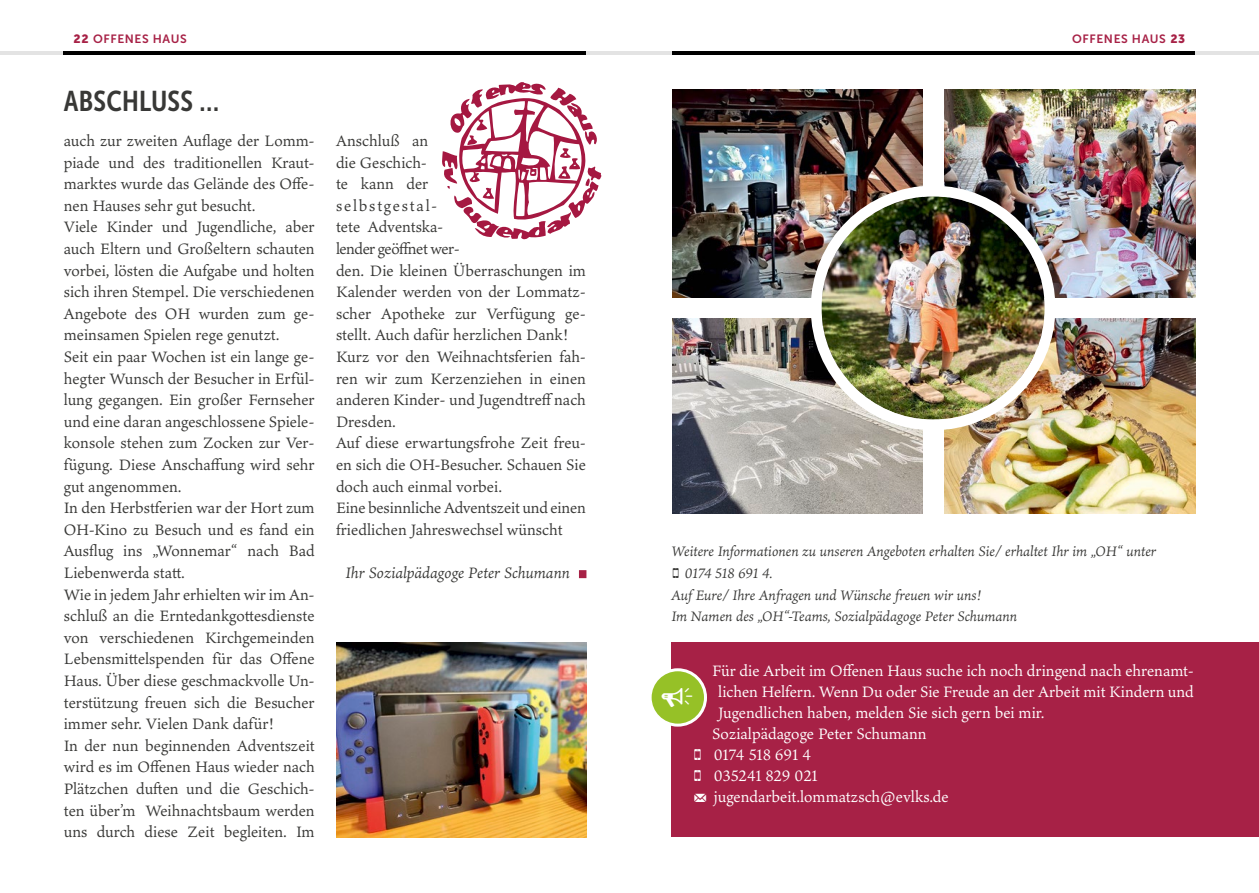
<style>
.page{position:relative;width:1259px;height:893px;background:#fff}
.page>*{position:absolute;margin:0;border:0;box-sizing:border-box;transform-origin:0 0}
.t1{font:32.1px "Modern Pictograms";color:#fff}
.t2{font:28.5px "Museo Sans Cond 700";letter-spacing:.01em;color:#383836}
.t3{font:16.5px/21.6px "Ten Oldstyle";color:#383836}
.t4{font:16.5px "Ten Oldstyle";color:#fff}
.t5{font:italic 16.5px "Ten Oldstyle";color:#383836}
.t6{font:italic 15px/21.6px "Ten Oldstyle";color:#383836}
.t7{font:12px "Museo Sans 700";letter-spacing:.05em;color:#a72146}
.s1{font-family:"Museo Sans 900"}
.s2{font-family:"Modern Pictograms";font-style:normal}
.s3{font-family:"Modern Pictograms"}
</style>
<div class="page">
<hr style="left:0;top:51px;width:64px;height:3px;background:#e3e3e3">
<hr style="left:64px;top:51px;width:523px;height:3px;background:#000">
<hr style="left:672px;top:51px;width:523px;height:3px;background:#000">
<hr style="left:1195px;top:51px;width:64px;height:3px;background:#e3e3e3">
<hr style="left:587px;top:51px;width:85px;height:3px;background:#e3e3e3">
<div style="left:671px;top:643px;width:588px;height:194px;background:#a72146"></div>
<div style="left:650px;top:670px;width:55px;height:55px;background:#96c127;border-radius:50%"></div>
<div style="left:648px;top:668px;width:59px;height:59px;border:3px solid #fff;border-radius:50%"></div>
<img style="left:944px;top:89px;width:251px;height:208px">
<img style="left:672px;top:89px;width:251px;height:208px">
<img style="left:944px;top:319px;width:251px;height:194px">
<img style="left:672px;top:319px;width:251px;height:194px">
<div style="left:579px;top:570px;width:7px;height:8px;background:#a72146"></div>
<svg style="left:442px;top:82px;width:159px;height:158px"></svg>
<img style="left:821px;top:196px;width:223px;height:224px;border-radius:112px">
<div style="left:810px;top:186px;width:245px;height:244px;border:11px solid #fff;border-radius:50%"></div>
<img style="left:336px;top:643px;width:251px;height:194px">
<p class="t7" style="left:74px;top:32px;width:115px"><span class="s1">22</span> OFFENES HAUS</p>
<p class="t7" style="left:1072px;top:32px;width:115px">OFFENES HAUS <span class="s1">23</span></p>
<h2 class="t2" style="left:64px;top:85px;width:157px">ABSCHLUSS …</h2>
<p class="t3" style="left:64px;top:130px;width:252px">auch zur zweiten Auflage der Lomm&shy;piade und des traditionellen Kraut&shy;marktes wurde das Gelände des Offe&shy;nen Hauses sehr gut besucht.<br>Viele Kinder und Jugendliche, aber auch Eltern und Großeltern schauten vorbei, lösten die Aufgabe und holten sich ihren Stempel. Die verschiedenen Angebote des OH wurden zum ge&shy;meinsamen Spielen rege genutzt.<br>Seit ein paar Wochen ist ein lange ge&shy;hegter Wunsch der Besucher in Erfül&shy;lung gegangen. Ein großer Fernseher und eine daran angeschlossene Spiele&shy;konsole stehen zum Zocken zur Ver&shy;fügung. Diese Anschaffung wird sehr gut angenommen.<br>In den Herbstferien war der Hort zum OH-Kino zu Besuch und es fand ein Ausflug ins „Wonnemar“ nach Bad Liebenwerda statt.<br>Wie in jedem Jahr erhielten wir im An&shy;schluß an die Erntedankgottesdienste von verschiedenen Kirchgemeinden Lebensmittelspenden für das Offene Haus. Über diese geschmackvolle Un&shy;terstützung freuen sich die Besucher immer sehr. Vielen Dank dafür!<br>In der nun beginnenden Adventszeit wird es im Offenen Haus wieder nach Plätzchen duften und die Geschich&shy;ten über’m Weihnachtsbaum werden uns durch diese Zeit begleiten. Im</p>
<p class="t3" style="left:336px;top:130px;width:251px">Anschluß an<br>die Geschich-<br>te kann der<br>selbstgestal-<br>tete Adventska-<br>lender geöffnet wer-<br>den. Die kleinen Überraschungen im<br>Kalender werden von der Lommatz&shy;scher Apotheke zur Verfügung ge&shy;stellt. Auch dafür herzlichen Dank!<br>Kurz vor den Weihnachtsferien fah&shy;ren wir zum Kerzenziehen in einen anderen Kinder- und Jugendtreff nach<br>Dresden.<br>Auf diese erwartungsfrohe Zeit freu&shy;en sich die OH-Besucher. Schauen Sie doch auch einmal vorbei.<br>Eine besinnliche Adventszeit und einen friedlichen Jahreswechsel wünscht</p>
<p class="t5" style="left:345px;top:561px;width:226px">Ihr Sozialpädagoge Peter Schumann</p>
<p class="t6" style="left:671px;top:540px;width:486px">Weitere Informationen zu unseren Angeboten erhalten Sie/ erhaltet Ihr im „OH“ unter <span class="s2">O</span> 0174 518 691 4.<br>Auf Eure/ Ihre Anfragen und Wünsche freuen wir uns!<br>Im Namen des „OH“-Teams, Sozialpädagoge Peter Schumann</p>
<p class="t4" style="left:712px;top:660px;width:483px">Für die Arbeit im Offenen Haus suche ich noch dringend nach ehrenamt-</p>
<p class="t4" style="left:718px;top:681px;width:477px">lichen Helfern. Wenn Du oder Sie Freude an der Arbeit mit Kindern und</p>
<p class="t4" style="left:718px;top:702px;width:328px">Jugendlichen haben, melden Sie sich gern bei mir.</p>
<p class="t4" style="left:712px;top:723px;width:216px">Sozialpädagoge Peter Schumann</p>
<p class="t4" style="left:693px;top:744px;width:120px"><span class="s3">O</span> 0174 518 691 4</p>
<p class="t4" style="left:693px;top:765px;width:126px"><span class="s3">O</span> 035241 829 021</p>
<p class="t4" style="left:693px;top:786px;width:257px"><span class="s3">m</span> jugendarbeit.lommatzsch@evlks.de</p>
<h1 class="t1" style="left:660px;top:681px;width:36px">Y</h1>
</div>
